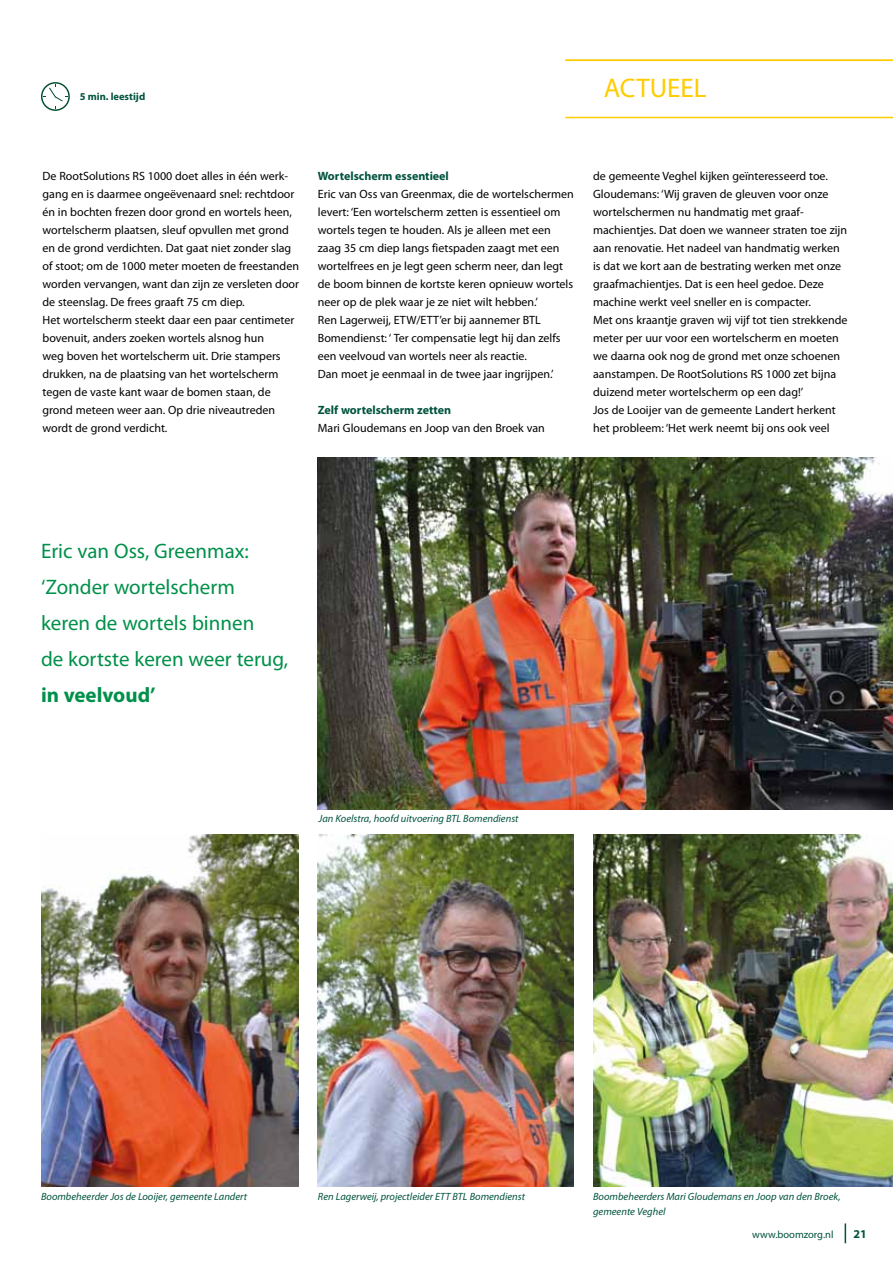
<style>
.page{position:relative;width:893px;height:1263px;background:#fff}
.page>*{position:absolute;margin:0;border:0;box-sizing:border-box;transform-origin:0 0}
.t1{font:27px "Myriad Pro";color:#fc0}
.t2{font:21px/36px "Myriad Pro";color:#00904a}
.t3{font:700 21px "Myriad Pro";color:#00904a}
.t4{font:12px/18px "Myriad Pro";color:#000}
.t5{font:700 12px "Myriad Pro";color:#00533d}
.t6{font:italic 10.5px/15px "Myriad Pro";color:#00533d}
.t7{font:10.5px "Myriad Pro";color:#00533d}
.t8{font:700 10.5px "Myriad Pro";color:#00533d}
</style>
<div class="page">
<svg style="left:845px;top:1223px;width:1px;height:20px"></svg>
<hr style="left:565px;top:117px;width:328px;height:1px;background:#fc0">
<hr style="left:565px;top:60px;width:328px;height:1px;background:#fc0">
<svg style="left:41px;top:82px;width:29px;height:29px"></svg>
<img style="left:593px;top:834px;width:300px;height:352px">
<img style="left:318px;top:834px;width:256px;height:352px">
<img style="left:41px;top:834px;width:257px;height:352px">
<img style="left:318px;top:458px;width:575px;height:351px">
<p class="t8" style="left:80px;top:90px;width:67px">5 min. leestijd</p>
<h1 class="t1" style="left:604px;top:71px;width:104px">ACTUEEL</h1>
<p class="t4" style="left:43px;top:167px;width:258px">De RootSolutions RS 1000 doet alles in één werk&shy;gang en is daarmee ongeëvenaard snel: rechtdoor én in bochten frezen door grond en wortels heen, wortelscherm plaatsen, sleuf opvullen met grond en de grond verdichten. Dat gaat niet zonder slag of stoot; om de 1000 meter moeten de freestanden worden vervangen, want dan zijn ze versleten door de steenslag. De frees graaft 75 cm diep.<br>Het wortelscherm steekt daar een paar centimeter bovenuit, anders zoeken wortels alsnog hun<br>weg boven het wortelscherm uit. Drie stampers drukken, na de plaatsing van het wortelscherm tegen de vaste kant waar de bomen staan, de grond meteen weer aan. Op drie niveautreden wordt de grond verdicht.</p>
<p class="t5" style="left:318px;top:168px;width:133px">Wortelscherm essentieel</p>
<p class="t4" style="left:318px;top:185px;width:257px">Eric van Oss van Greenmax, die de wortelschermen levert: ‘Een wortelscherm zetten is essentieel om wortels tegen te houden. Als je alleen met een zaag 35 cm diep langs fietspaden zaagt met een wortelfrees en je legt geen scherm neer, dan legt de boom binnen de kortste keren opnieuw wortels neer op de plek waar je ze niet wilt hebben.’<br>Ren Lagerweij, ETW/ETT’er bij aannemer BTL Bomendienst: ‘ Ter compensatie legt hij dan zelfs een veelvoud van wortels neer als reactie.<br>Dan moet je eenmaal in de twee jaar ingrijpen.’</p>
<p class="t5" style="left:318px;top:402px;width:135px">Zelf wortelscherm zetten</p>
<p class="t4" style="left:318px;top:419px;width:229px">Mari Gloudemans en Joop van den Broek van</p>
<p class="t4" style="left:593px;top:167px;width:256px">de gemeente Veghel kijken geïnteresseerd toe.<br>Gloudemans: ‘Wij graven de gleuven voor onze wortelschermen nu handmatig met graaf&shy;machientjes. Dat doen we wanneer straten toe zijn aan renovatie. Het nadeel van handmatig werken is dat we kort aan de bestrating werken met onze graafmachientjes. Dat is een heel gedoe. Deze machine werkt veel sneller en is compacter.<br>Met ons kraantje graven wij vijf tot tien strekkende meter per uur voor een wortelscherm en moeten we daarna ook nog de grond met onze schoenen aanstampen. De RootSolutions RS 1000 zet bijna duizend meter wortelscherm op een dag!’<br>Jos de Looijer van de gemeente Landert herkent het probleem: ‘Het werk neemt bij ons ook veel</p>
<h2 class="t2" style="left:41px;top:533px;width:249px">Eric van Oss, Greenmax: ‘Zonder wortelscherm keren de wortels binnen<br>de kortste keren weer terug,</h2>
<h2 class="t3" style="left:41px;top:681px;width:116px">in veelvoud’</h2>
<p class="t6" style="left:319px;top:810px;width:201px">Jan Koelstra, hoofd uitvoering BTL Bomendienst</p>
<p class="t6" style="left:41px;top:1188px;width:208px">Boombeheerder Jos de Looijer, gemeente Landert</p>
<p class="t6" style="left:318px;top:1188px;width:209px">Ren Lagerweij, projectleider ETT BTL Bomendienst</p>
<p class="t6" style="left:593px;top:1188px;width:249px">Boombeheerders Mari Gloudemans en Joop van den Broek, gemeente Veghel</p>
<p class="t7" style="left:752px;top:1228px;width:83px">www.boomzorg.nl</p>
<p class="t5" style="left:853px;top:1226px;width:15px">21</p>
</div>
